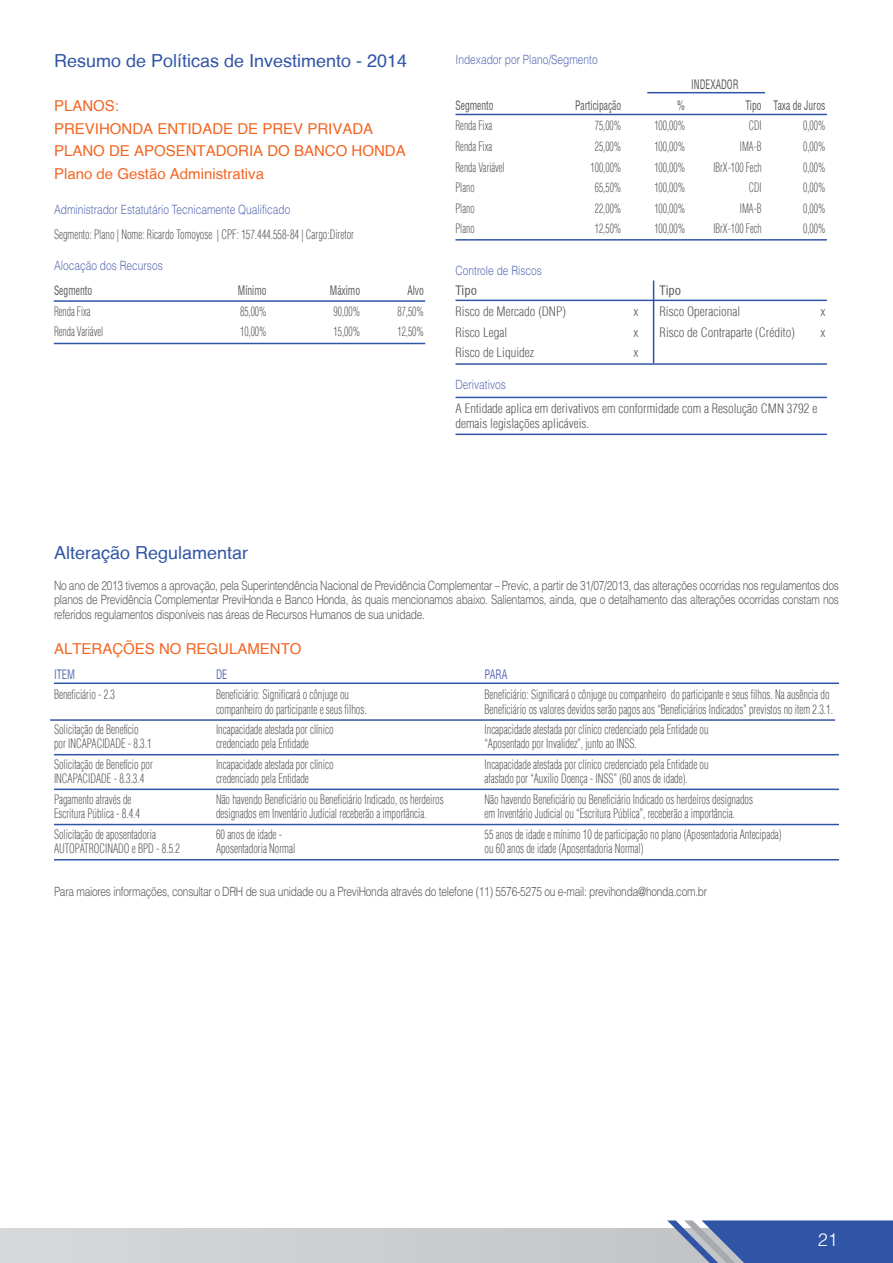
<style>
.page{position:relative;width:893px;height:1263px;background:#fff}
.page>*{position:absolute;margin:0;border:0;box-sizing:border-box;transform-origin:0 0}
.t1{font:18px "Helvetica";color:#3155a6}
.t2{font:300 18px "Helvetica";color:#fff}
.t3{font:15px/22.5px "Helvetica";color:#f26522}
.t4{font:300 condensed 12.75px "Helvetica";color:#58595b;scale:.8 1}
.t5{font:300 12.75px/14.2px "Helvetica";letter-spacing:-.025em;color:#58595b;text-align:justify;scale:.8 1}
.t6{font:300 condensed 12.75px "Helvetica";color:#58595b;scale:.75 1}
.t7{font:300 condensed 12.75px/14.2px "Helvetica";color:#58595b}
.t8{font:300 12.75px "Helvetica";color:#5a6cb3;scale:.8 1}
.t9{font:condensed 12.75px "Helvetica";color:#58595b;scale:.75 1}
.t10{font:condensed 12.75px "Helvetica";color:#5a6cb3;scale:.8 1}
.t11{font:condensed 12.75px "Helvetica";color:#58595b}
</style>
<div class="page">
<div style="left:0;top:1229px;width:893px;height:34px;background:#cdced0"></div>
<svg style="left:667px;top:1220px;width:226px;height:43px"></svg>
<hr style="left:455px;top:300px;width:372px;height:1px;background:#3155a6">
<hr style="left:455px;top:363px;width:372px;height:2px;background:#3155a6">
<hr style="left:653px;top:280px;width:1px;height:83px;background:#3155a6">
<hr style="left:455px;top:114px;width:372px;height:1px;background:#3155a6">
<hr style="left:455px;top:239px;width:372px;height:2px;background:#3155a6">
<hr style="left:455px;top:397px;width:372px;height:1px;background:#3155a6">
<hr style="left:455px;top:434px;width:372px;height:1px;background:#3155a6">
<hr style="left:647px;top:92px;width:118px;height:1px;background:#3155a6">
<hr style="left:54px;top:300px;width:371px;height:2px;background:#3155a6">
<hr style="left:54px;top:343px;width:371px;height:1px;background:#3155a6">
<hr style="left:54px;top:682px;width:785px;height:2px;background:#3155a6">
<hr style="left:54px;top:859px;width:785px;height:1px;background:#3155a6">
<hr style="left:50px;top:719px;width:785px;height:2px;background:#3155a6">
<hr style="left:54px;top:754px;width:785px;height:1px;background:#3155a6">
<hr style="left:54px;top:788px;width:785px;height:2px;background:#3155a6">
<hr style="left:54px;top:824px;width:785px;height:1px;background:#3155a6">
<h1 class="t1" style="left:54px;top:49px;width:355px">Resumo de Políticas de Investimento - 2014</h1>
<p class="t3" style="left:54px;top:95px;width:353px">PLANOS:<br>PREVIHONDA ENTIDADE DE PREV PRIVADA<br>PLANO DE APOSENTADORIA DO BANCO HONDA<br>Plano de Gestão Administrativa</p>
<p class="t8" style="left:54px;top:202px;width:297px">Administrador Estatutário Tecnicamente Qualificado</p>
<p class="t4" style="left:54px;top:226px;width:377px">Segmento: Plano | Nome: Ricardo Tomoyose | CPF: 157.444.558-84 | Cargo:Diretor</p>
<p class="t8" style="left:54px;top:258px;width:138px">Alocação dos Recursos</p>
<p class="t9" style="left:54px;top:282px;width:52px">Segmento</p>
<p class="t9" style="left:238px;top:282px;width:40px">Mínimo</p>
<p class="t9" style="left:330px;top:282px;width:42px">Máximo</p>
<p class="t9" style="left:407px;top:282px;width:23px">Alvo</p>
<p class="t6" style="left:54px;top:303px;width:50px">Renda Fixa</p>
<p class="t6" style="left:240px;top:303px;width:37px">85,00%</p>
<p class="t6" style="left:334px;top:303px;width:37px">90,00%</p>
<p class="t6" style="left:397px;top:303px;width:37px">87,50%</p>
<p class="t6" style="left:54px;top:324px;width:67px">Renda Variável</p>
<p class="t6" style="left:240px;top:324px;width:37px">10,00%</p>
<p class="t6" style="left:334px;top:324px;width:37px">15,00%</p>
<p class="t6" style="left:397px;top:324px;width:37px">12,50%</p>
<p class="t8" style="left:455px;top:52px;width:179px">Indexador por Plano/Segmento</p>
<p class="t9" style="left:691px;top:76px;width:65px">INDEXADOR</p>
<p class="t9" style="left:455px;top:97px;width:52px">Segmento</p>
<p class="t9" style="left:575px;top:97px;width:63px">Participação</p>
<p class="t9" style="left:677px;top:97px;width:12px">%</p>
<p class="t9" style="left:745px;top:97px;width:108px">Tipo Taxa de Juros</p>
<p class="t6" style="left:455px;top:118px;width:50px">Renda Fixa</p>
<p class="t6" style="left:595px;top:118px;width:37px">75,00%</p>
<p class="t6" style="left:654px;top:118px;width:43px">100,00%</p>
<p class="t6" style="left:749px;top:118px;width:19px">CDI</p>
<p class="t6" style="left:803px;top:118px;width:31px">0,00%</p>
<p class="t6" style="left:455px;top:138px;width:50px">Renda Fixa</p>
<p class="t6" style="left:595px;top:138px;width:37px">25,00%</p>
<p class="t6" style="left:654px;top:138px;width:43px">100,00%</p>
<p class="t6" style="left:740px;top:138px;width:31px">IMA-B</p>
<p class="t6" style="left:803px;top:138px;width:31px">0,00%</p>
<p class="t6" style="left:455px;top:159px;width:67px">Renda Variável</p>
<p class="t6" style="left:591px;top:159px;width:43px">100,00%</p>
<p class="t6" style="left:654px;top:159px;width:43px">100,00%</p>
<p class="t6" style="left:713px;top:159px;width:66px">IBrX-100 Fech</p>
<p class="t6" style="left:803px;top:159px;width:31px">0,00%</p>
<p class="t6" style="left:455px;top:180px;width:27px">Plano</p>
<p class="t6" style="left:595px;top:180px;width:37px">65,50%</p>
<p class="t6" style="left:654px;top:180px;width:43px">100,00%</p>
<p class="t6" style="left:749px;top:180px;width:19px">CDI</p>
<p class="t6" style="left:803px;top:180px;width:31px">0,00%</p>
<p class="t6" style="left:455px;top:200px;width:27px">Plano</p>
<p class="t6" style="left:595px;top:200px;width:37px">22,00%</p>
<p class="t6" style="left:654px;top:200px;width:43px">100,00%</p>
<p class="t6" style="left:740px;top:200px;width:31px">IMA-B</p>
<p class="t6" style="left:803px;top:200px;width:31px">0,00%</p>
<p class="t6" style="left:455px;top:221px;width:27px">Plano</p>
<p class="t6" style="left:595px;top:221px;width:37px">12,50%</p>
<p class="t6" style="left:654px;top:221px;width:43px">100,00%</p>
<p class="t6" style="left:713px;top:221px;width:66px">IBrX-100 Fech</p>
<p class="t6" style="left:803px;top:221px;width:31px">0,00%</p>
<p class="t8" style="left:455px;top:262px;width:110px">Controle de Riscos</p>
<p class="t11" style="left:455px;top:283px;width:23px">Tipo</p>
<p class="t11" style="left:660px;top:283px;width:23px">Tipo</p>
<p class="t7" style="left:455px;top:304px;width:112px">Risco de Mercado (DNP)</p>
<p class="t7" style="left:633px;top:304px;width:6px">x</p>
<p class="t7" style="left:660px;top:304px;width:82px">Risco Operacional</p>
<p class="t7" style="left:820px;top:304px;width:6px">x</p>
<p class="t7" style="left:455px;top:325px;width:53px">Risco Legal</p>
<p class="t7" style="left:633px;top:325px;width:6px">x</p>
<p class="t7" style="left:660px;top:325px;width:137px">Risco de Contraparte (Crédito)</p>
<p class="t7" style="left:820px;top:325px;width:6px">x</p>
<p class="t7" style="left:455px;top:345px;width:80px">Risco de Liquidez</p>
<p class="t7" style="left:633px;top:345px;width:6px">x</p>
<p class="t8" style="left:455px;top:376px;width:65px">Derivativos</p>
<p class="t7" style="left:455px;top:402px;width:363px">A Entidade aplica em derivativos em conformidade com a Resolução CMN 3792 e demais legislações aplicáveis.</p>
<h1 class="t1" style="left:54px;top:540px;width:196px">Alteração Regulamentar</h1>
<p class="t5" style="left:54px;top:578px;width:983px">No ano de 2013 tivemos a aprovação, pela Superintendência Nacional de Previdência Complementar – Previc, a partir de 31/07/2013, das alterações ocorridas nos regulamentos dos planos de Previdência Complementar PreviHonda e Banco Honda, às quais mencionamos abaixo. Salientamos, ainda, que o detalhamento das alterações ocorridas constam nos referidos regulamentos disponíveis nas áreas de Recursos Humanos de sua unidade.</p>
<p class="t3" style="left:54px;top:638px;width:249px">ALTERAÇÕES NO REGULAMENTO</p>
<p class="t10" style="left:54px;top:666px;width:28px">ITEM</p>
<p class="t10" style="left:216px;top:666px;width:16px">DE</p>
<p class="t10" style="left:485px;top:666px;width:30px">PARA</p>
<p class="t4" style="left:54px;top:687px;width:78px">Beneficiário - 2.3</p>
<p class="t4" style="left:216px;top:687px;width:168px">Beneficiário: Significará o cônjuge ou</p>
<p class="t4" style="left:485px;top:687px;width:433px">Beneficiário: Significará o cônjuge ou companheiro do participante e seus filhos. Na ausência do</p>
<p class="t4" style="left:216px;top:701px;width:190px">companheiro do participante e seus filhos.</p>
<p class="t4" style="left:485px;top:701px;width:437px">Beneficiário os valores devidos serão pagos aos “Beneficiários Indicados” previstos no item 2.3.1.</p>
<p class="t4" style="left:54px;top:722px;width:107px">Solicitação de Benefício</p>
<p class="t4" style="left:216px;top:722px;width:148px">Incapacidade atestada por clínico</p>
<p class="t4" style="left:485px;top:722px;width:282px">Incapacidade atestada por clínico credenciado pela Entidade ou</p>
<p class="t4" style="left:54px;top:736px;width:124px">por INCAPACIDADE - 8.3.1</p>
<p class="t4" style="left:216px;top:736px;width:118px">credenciado pela Entidade</p>
<p class="t4" style="left:485px;top:736px;width:192px">“Aposentado por Invalidez”, junto ao INSS.</p>
<p class="t4" style="left:54px;top:756px;width:125px">Solicitação de Benefício por</p>
<p class="t4" style="left:216px;top:756px;width:148px">Incapacidade atestada por clínico</p>
<p class="t4" style="left:485px;top:756px;width:282px">Incapacidade atestada por clínico credenciado pela Entidade ou</p>
<p class="t4" style="left:54px;top:771px;width:114px">INCAPACIDADE - 8.3.3.4</p>
<p class="t4" style="left:216px;top:771px;width:118px">credenciado pela Entidade</p>
<p class="t4" style="left:485px;top:771px;width:256px">afastado por “Auxilio Doença - INSS” (60 anos de idade).</p>
<p class="t4" style="left:54px;top:791px;width:99px">Pagamento através de</p>
<p class="t4" style="left:216px;top:791px;width:286px">Não havendo Beneficiário ou Beneficiário Indicado, os herdeiros</p>
<p class="t4" style="left:485px;top:791px;width:337px">Não havendo Beneficiário ou Beneficiário Indicado os herdeiros designados</p>
<p class="t4" style="left:54px;top:806px;width:109px">Escritura Pública - 8.4.4</p>
<p class="t4" style="left:216px;top:806px;width:265px">designados em Inventário Judicial receberão a importância.</p>
<p class="t4" style="left:485px;top:806px;width:314px">em Inventário Judicial ou “Escritura Pública”, receberão a importância.</p>
<p class="t4" style="left:54px;top:826px;width:129px">Solicitação de aposentadoria</p>
<p class="t4" style="left:216px;top:826px;width:84px">60 anos de idade -</p>
<p class="t4" style="left:485px;top:826px;width:373px">55 anos de idade e mínimo 10 de participação no plano (Aposentadoria Antecipada)</p>
<p class="t4" style="left:54px;top:840px;width:159px">AUTOPATROCINADO e BPD - 8.5.2</p>
<p class="t4" style="left:216px;top:840px;width:101px">Aposentadoria Normal</p>
<p class="t4" style="left:485px;top:840px;width:200px">ou 60 anos de idade (Aposentadoria Normal)</p>
<p class="t5" style="left:54px;top:885px;width:818px">Para maiores informações, consultar o DRH de sua unidade ou a PreviHonda através do telefone (11) 5576-5275 ou e-mail: previhonda@honda.com.br</p>
<h1 class="t2" style="left:818px;top:1229px;width:22px">21</h1>
</div>
